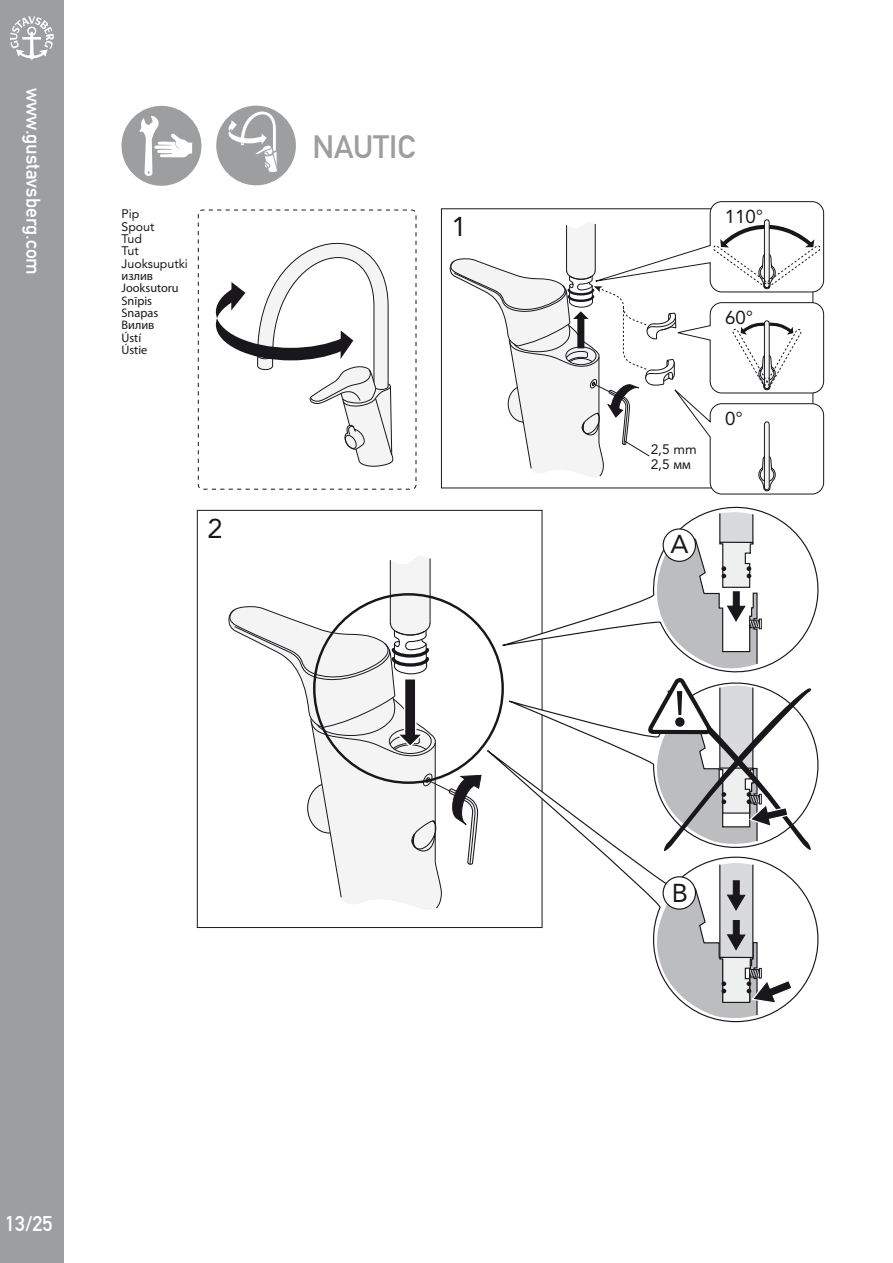
<style>
.page{position:relative;width:893px;height:1263px;background:#fff}
.page>*{position:absolute;margin:0;border:0;box-sizing:border-box;transform-origin:0 0}
.t1{font:31.95px "DIN Mittelschrift";color:#9c9e9f}
.t2{font:27px "Avenir";color:#1a171c}
.t3{font:25.65px "Avenir";color:#1a171c}
.t4{font:21px "DIN Mittelschrift";color:#fff}
.t5{font:19.5px "DIN Mittelschrift";color:#fff}
.t6{font:18.6px "Avenir";color:#1a171c}
.t7{font:13.65px/15px "Avenir";color:#1a171c}
.t8{font:12.3px/12.3px "Myriad Pro";color:#1a171c}
.t9{font:12.3px/12.3px "Avenir";color:#1a171c}
.s1{font-family:"Myriad Pro"}
</style>
<div class="page">
<div style="left:0;top:0;width:64px;height:1263px;background:#9c9e9f"></div>
<svg style="left:10px;top:16px;width:44px;height:44px"></svg>
<div style="left:198px;top:210px;width:218px;height:280px;border:1px dashed #1a171c;border-radius:4px"></div>
<div style="left:122px;top:106px;width:79px;height:80px;background:#9c9e9f;border-radius:50%"></div>
<svg style="left:139px;top:115px;width:53px;height:61px"></svg>
<svg style="left:486px;top:751px;width:333px;height:272px"></svg>
<svg style="left:508px;top:683px;width:311px;height:175px"></svg>
<svg style="left:501px;top:506px;width:318px;height:177px"></svg>
<svg style="left:644px;top:512px;width:169px;height:341px"></svg>
<svg style="left:653px;top:863px;width:140px;height:158px"></svg>
<svg style="left:216px;top:105px;width:178px;height:406px"></svg>
<svg style="left:228px;top:556px;width:254px;height:353px"></svg>
<svg style="left:446px;top:201px;width:378px;height:294px"></svg>
<h3 class="t5" style="left:45px;top:88px;width:188px;rotate:90deg">www.gustavsberg.com</h3>
<p class="t9" style="left:122px;top:208px;width:68px">Pip<br>Spout<br>Tud<br>Tut<br>Juoksuputki</p>
<p class="t8" style="left:122px;top:270px;width:59px">излив<br>Jooksutoru<br>Snīpis<br>Snapas<br>Вилив<br>Ústí<br>Ústie</p>
<h2 class="t2" style="left:207px;top:512px;width:17px">2</h2>
<h1 class="t1" style="left:312px;top:128px;width:104px">NAUTIC</h1>
<h2 class="t2" style="left:452px;top:211px;width:17px">1</h2>
<h3 class="t4" style="left:5px;top:1211px;width:49px">13/25</h3>
<h3 class="t6" style="left:725px;top:206px;width:33px">110</h3>
<h3 class="t6" style="left:725px;top:306px;width:22px">60</h3>
<p class="t7" style="left:651px;top:442px;width:47px">2,5 mm<br>2,5 <span class="s1">мм</span></p>
<h3 class="t3" style="left:671px;top:529px;width:20px">A</h3>
<h3 class="t6" style="left:725px;top:407px;width:12px">0</h3>
<h3 class="t3" style="left:672px;top:878px;width:18px">B</h3>
</div>
